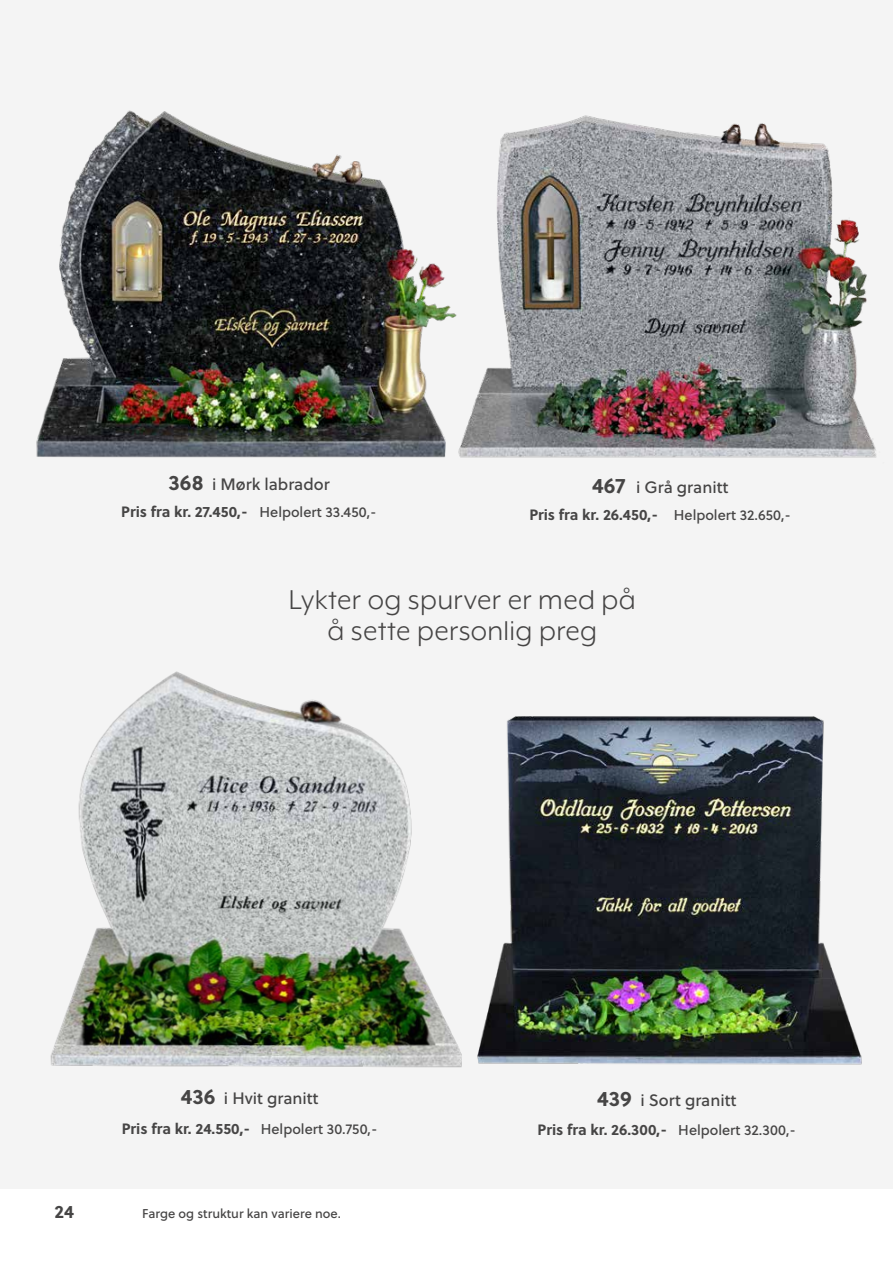
<style>
.page{position:relative;width:893px;height:1263px;background:#fff}
.page>*{position:absolute;margin:0;border:0;box-sizing:border-box;transform-origin:0 0}
.t1{font:31.35px/31.3px "Mr Eaves XL Mod OT";letter-spacing:.01em;color:#464545;text-align:center}
.t2{font:700 18px "Soleil";color:#464545}
.t3{font:16.5px "Soleil Bk";color:#464545}
.t4{font:700 15px "Soleil";color:#464545}
.t5{font:12.75px "Soleil Bk";color:#464545}
.s1{font-family:"Soleil";font-weight:700;font-size:21px}
.s2{font-family:"Soleil Bk";font-weight:400;font-size:14.25px}
</style>
<div class="page">
<div style="left:0;top:0;width:893px;height:1188px;background:#f4f4f4"></div>
<img style="left:50px;top:671px;width:386px;height:397px">
<img style="left:462px;top:115px;width:415px;height:343px">
<img style="left:36px;top:110px;width:426px;height:348px">
<img style="left:436px;top:716px;width:426px;height:352px">
<p class="t3" style="left:168px;top:472px;width:163px"><span class="s1">368</span> i Mørk labrador</p>
<p class="t4" style="left:121px;top:500px;width:257px">Pris fra kr. 27.450,- <span class="s2">Helpolert 33.450,-</span></p>
<p class="t3" style="left:592px;top:475px;width:138px"><span class="s1">467</span> i Grå granitt</p>
<p class="t4" style="left:529px;top:503px;width:263px">Pris fra kr. 26.450,- <span class="s2">Helpolert 32.650,-</span></p>
<h1 class="t1" style="left:289px;top:583px;width:348px">Lykter og spurver er med på å sette personlig preg</h1>
<p class="t3" style="left:181px;top:1085px;width:139px"><span class="s1">436</span> i Hvit granitt</p>
<p class="t4" style="left:122px;top:1116px;width:257px">Pris fra kr. 24.550,- <span class="s2">Helpolert 30.750,-</span></p>
<p class="t2" style="left:55px;top:1197px;width:21px">24</p>
<p class="t5" style="left:142px;top:1204px;width:200px">Farge og struktur kan variere noe.</p>
<p class="t3" style="left:597px;top:1088px;width:141px"><span class="s1">439</span> i Sort granitt</p>
<p class="t4" style="left:538px;top:1118px;width:260px">Pris fra kr. 26.300,- <span class="s2">Helpolert 32.300,-</span></p>
</div>
